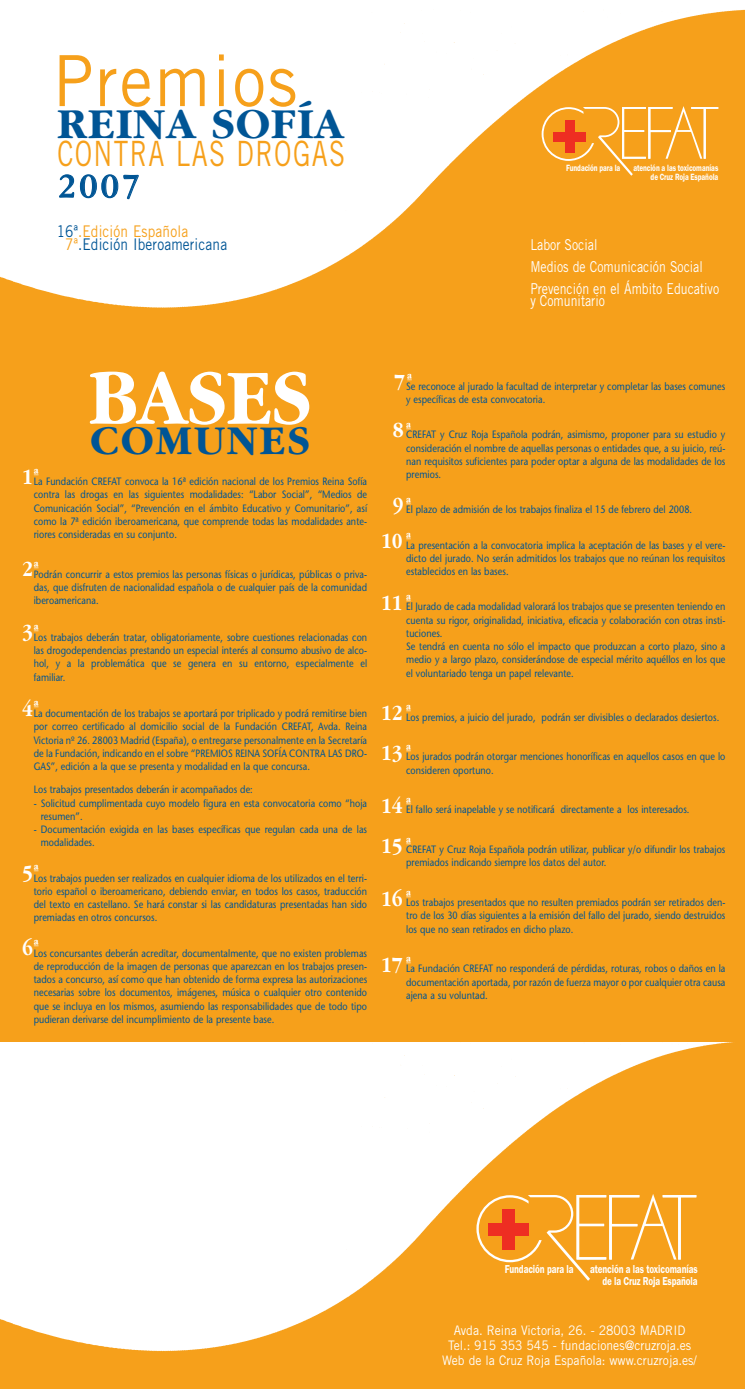
<style>
.page{position:relative;width:745px;height:1389px;background:#fff}
.page>*{position:absolute;margin:0;border:0;box-sizing:border-box;transform-origin:0 0}
.t1{font:700 81.25px "Garamond";color:#fff;scale:.93 1}
.t2{font:70.5px "Trade Gothic";letter-spacing:.03em;color:#f6a01b;scale:.94 1}
.t3{font:700 44.38px "Garamond";letter-spacing:.03em;color:#005595}
.t4{font:700 42.5px "Garamond";letter-spacing:.055em;color:#005595}
.t5{font:700 36.25px "Garamond Three";color:#005595}
.t6{font:34.88px "Trade Gothic";letter-spacing:.05em;color:#f6a01b;scale:.75 1}
.t7{font:700 22.5px/39.8px "Garamond";color:#fff;scale:.85 1}
.t8{font:16.12px/12.8px "Trade Gothic";letter-spacing:.01em;color:#005595;scale:.85 1}
.t9{font:15px/21.8px "Trade Gothic";color:#fff;scale:.82 1}
.t10{font:13.12px/14.8px "Trade Gothic";color:#fff;text-align:center;scale:.92 1}
.t11{font:600 11.88px/11.9px "Franklin Gothic Itc T";letter-spacing:-.01em;color:#fff;text-align:right;scale:.75 1}
.t12{font:10.62px/13.2px "Stone Sans";letter-spacing:.005em;color:#005595;text-align:justify;scale:.85 1}
.t13{font:600 9.38px/9.4px "Franklin Gothic Itc T";letter-spacing:-.01em;color:#fff;text-align:right;scale:.75 1}
.s1{color:#f6a01b}
</style>
<div class="page">
<img style="left:0;top:1042px;width:744px;height:347px">
<div style="left:0;top:347px;width:744px;height:695px;background:#f6a01b"></div>
<img style="left:0;top:9px;width:744px;height:338px">
<div style="left:538px;top:1133px;width:206px;height:74px;background:#f6a01b"></div>
<div style="left:470px;top:1187px;width:228px;height:94px;background:#f6a01b"></div>
<svg style="left:476px;top:1194px;width:220px;height:87px"></svg>
<div style="left:502px;top:1210px;width:12px;height:40px;background:#ee2e22"></div>
<div style="left:488px;top:1224px;width:40px;height:12px;background:#ee2e22"></div>
<div style="left:538px;top:102px;width:183px;height:76px;background:#f6a01b"></div>
<svg style="left:541px;top:106px;width:176px;height:70px"></svg>
<div style="left:564px;top:121px;width:10px;height:32px;background:#ee2e22"></div>
<div style="left:553px;top:132px;width:32px;height:10px;background:#ee2e22"></div>
<h2 class="t2" style="left:53px;top:55px;width:261px">Premios</h2>
<h3 class="t3" style="left:57px;top:106px;width:288px">REINA SOFÍA</h3>
<h3 class="t6" style="left:57px;top:141px;width:384px">CONTRA LAS DROGAS</h3>
<h3 class="t5" style="left:58px;top:173px;width:84px">2007</h3>
<h3 class="t8" style="left:65px;top:226px;width:192px;text-indent:-9px">16ª<span class="s1">.Edición Española<br>7ª</span>.Edición Iberoamericana</h3>
<p class="t13" style="left:565px;top:164px;width:74px">Fundación para la</p>
<p class="t13" style="left:633px;top:164px;width:115px">atención a las toxicomanías de Cruz Roja Española</p>
<h3 class="t9" style="left:530px;top:235px;width:232px">Labor Social<br>Medios de Comunicación Social<br>Prevención en el Ámbito Educativo</h3>
<h3 class="t9" style="left:530px;top:291px;width:92px">y Comunitario</h3>
<h1 class="t1" style="left:89px;top:366px;width:240px">BASES</h1>
<h3 class="t4" style="left:90px;top:424px;width:221px">COMUNES</h3>
<h3 class="t7" style="left:22px;top:458px;width:21px">1<sup>ª</sup></h3>
<p class="t12" style="left:34px;top:476px;width:393px">La Fundación CREFAT convoca la 16ª edición nacional de los Premios Reina Sofía contra las drogas en las siguientes modalidades: “Labor Social”, “Medios de Comunicación Social”, “Prevención en el ámbito Educativo y Comunitario”, así como la 7ª edición iberoamericana, que comprende todas las modalidades ante&shy;riores consideradas en su conjunto.</p>
<p class="t12" style="left:34px;top:569px;width:393px">Podrán concurrir a estos premios las personas físicas o jurídicas, públicas o priva&shy;das, que disfruten de nacionalidad española o de cualquier país de la comunidad iberoamericana.</p>
<p class="t12" style="left:34px;top:632px;width:393px">Los trabajos deberán tratar, obligatoriamente, sobre cuestiones relacionadas con las drogodependencias prestando un especial interés al consumo abusivo de alco&shy;hol, y a la problemática que se genera en su entorno, especialmente el familiar.</p>
<p class="t12" style="left:34px;top:708px;width:393px">La documentación de los trabajos se aportará por triplicado y podrá remitirse bien por correo certificado al domicilio social de la Fundación CREFAT, Avda. Reina Victoria nº 26. 28003 Madrid (España), o entregarse personalmente en la Secretaría de la Fundación, indicando en el sobre “PREMIOS REINA SOFÍA CONTRA LAS DRO-GAS”, edición a la que se presenta y modalidad en la que concursa.</p>
<p class="t12" style="left:34px;top:784px;width:259px">Los trabajos presentados deberán ir acompañados de:</p>
<p class="t12" style="left:41px;top:797px;width:385px;text-indent:-7px">- Solicitud cumplimentada cuyo modelo figura en esta convocatoria como “hoja resumen”.</p>
<p class="t12" style="left:41px;top:824px;width:385px;text-indent:-7px">- Documentación exigida en las bases específicas que regulan cada una de las modalidades.</p>
<p class="t12" style="left:34px;top:872px;width:393px">Los trabajos pueden ser realizados en cualquier idioma de los utilizados en el terri&shy;torio español o iberoamericano, debiendo enviar, en todos los casos, traducción del texto en castellano. Se hará constar si las candidaturas presentadas han sido premiadas en otros concursos.</p>
<p class="t12" style="left:34px;top:947px;width:393px">Los concursantes deberán acreditar, documentalmente, que no existen problemas de reproducción de la imagen de personas que aparezcan en los trabajos presen&shy;tados a concurso, así como que han obtenido de forma expresa las autorizaciones necesarias sobre los documentos, imágenes, música o cualquier otro contenido que se incluya en los mismos, asumiendo las responsabilidades que de todo tipo pudieran derivarse del incumplimiento de la presente base.</p>
<h3 class="t7" style="left:22px;top:551px;width:21px">2<sup>ª</sup></h3>
<h3 class="t7" style="left:22px;top:614px;width:21px">3<sup>ª</sup></h3>
<h3 class="t7" style="left:22px;top:690px;width:21px">4<sup>ª</sup></h3>
<h3 class="t7" style="left:22px;top:855px;width:21px">5<sup>ª</sup></h3>
<h3 class="t7" style="left:22px;top:930px;width:21px">6<sup>ª</sup></h3>
<h3 class="t7" style="left:393px;top:359px;width:24px;line-height:48.5px">7<sup>ª<br></sup>8<sup>ª</sup></h3>
<p class="t12" style="left:406px;top:381px;width:377px">Se reconoce al jurado la facultad de interpretar y completar las bases comunes y específicas de esta convocatoria.</p>
<p class="t12" style="left:406px;top:429px;width:377px">CREFAT y Cruz Roja Española podrán, asimismo, proponer para su estudio y consideración el nombre de aquellas personas o entidades que, a su juicio, reú&shy;nan requisitos suficientes para poder optar a alguna de las modalidades de los premios.</p>
<p class="t12" style="left:406px;top:504px;width:338px">El plazo de admisión de los trabajos finaliza el 15 de febrero del 2008.</p>
<p class="t12" style="left:406px;top:539px;width:377px">La presentación a la convocatoria implica la aceptación de las bases y el vere&shy;dicto del jurado. No serán admitidos los trabajos que no reúnan los requisitos establecidos en las bases.</p>
<p class="t12" style="left:406px;top:601px;width:377px;text-align:left">El Jurado de cada modalidad valorará los trabajos que se presenten teniendo en cuenta su rigor, originalidad, iniciativa, eficacia y colaboración con otras insti&shy;tuciones.<br>Se tendrá en cuenta no sólo el impacto que produzcan a corto plazo, sino a medio y a largo plazo, considerándose de especial mérito aquéllos en los que el voluntariado tenga un papel relevante.</p>
<p class="t12" style="left:406px;top:711px;width:369px">Los premios, a juicio del jurado, podrán ser divisibles o declarados desiertos.</p>
<p class="t12" style="left:406px;top:751px;width:377px">Los jurados podrán otorgar menciones honoríficas en aquellos casos en que lo consideren oportuno.</p>
<p class="t12" style="left:406px;top:804px;width:334px">El fallo será inapelable y se notificará directamente a los interesados.</p>
<p class="t12" style="left:406px;top:844px;width:377px">CREFAT y Cruz Roja Española podrán utilizar, publicar y/o difundir los trabajos premiados indicando siempre los datos del autor.</p>
<p class="t12" style="left:406px;top:897px;width:377px">Los trabajos presentados que no resulten premiados podrán ser retirados den&shy;tro de los 30 días siguientes a la emisión del fallo del jurado, siendo destruidos los que no sean retirados en dicho plazo.</p>
<p class="t12" style="left:406px;top:963px;width:377px">La Fundación CREFAT no responderá de pérdidas, roturas, robos o daños en la documentación aportada, por razón de fuerza mayor o por cualquier otra causa ajena a su voluntad.</p>
<h3 class="t7" style="left:381px;top:489px;width:37px;line-height:35.8px;text-align:center">9<sup>ª<br></sup>10<sup>ª</sup></h3>
<h3 class="t7" style="left:381px;top:585px;width:37px">11<sup>ª</sup></h3>
<h3 class="t7" style="left:381px;top:695px;width:37px">12<sup>ª<br></sup>13<sup>ª</sup></h3>
<h3 class="t7" style="left:381px;top:788px;width:37px">14<sup>ª<br></sup>15<sup>ª</sup></h3>
<h3 class="t7" style="left:381px;top:880px;width:37px">16<sup>ª</sup></h3>
<h3 class="t7" style="left:381px;top:947px;width:37px">17<sup>ª</sup></h3>
<p class="t11" style="left:504px;top:1264px;width:93px">Fundación para la</p>
<p class="t11" style="left:589px;top:1264px;width:145px">atención a las toxicomanías de la Cruz Roja Española</p>
<p class="t10" style="left:442px;top:1324px;width:278px">Avda. Reina Victoria, 26. - 28003 MADRID<br>Tel.: 915 353 545 - fundaciones@cruzroja.es<br>Web de la Cruz Roja Española: www.cruzroja.es/</p>
</div>
